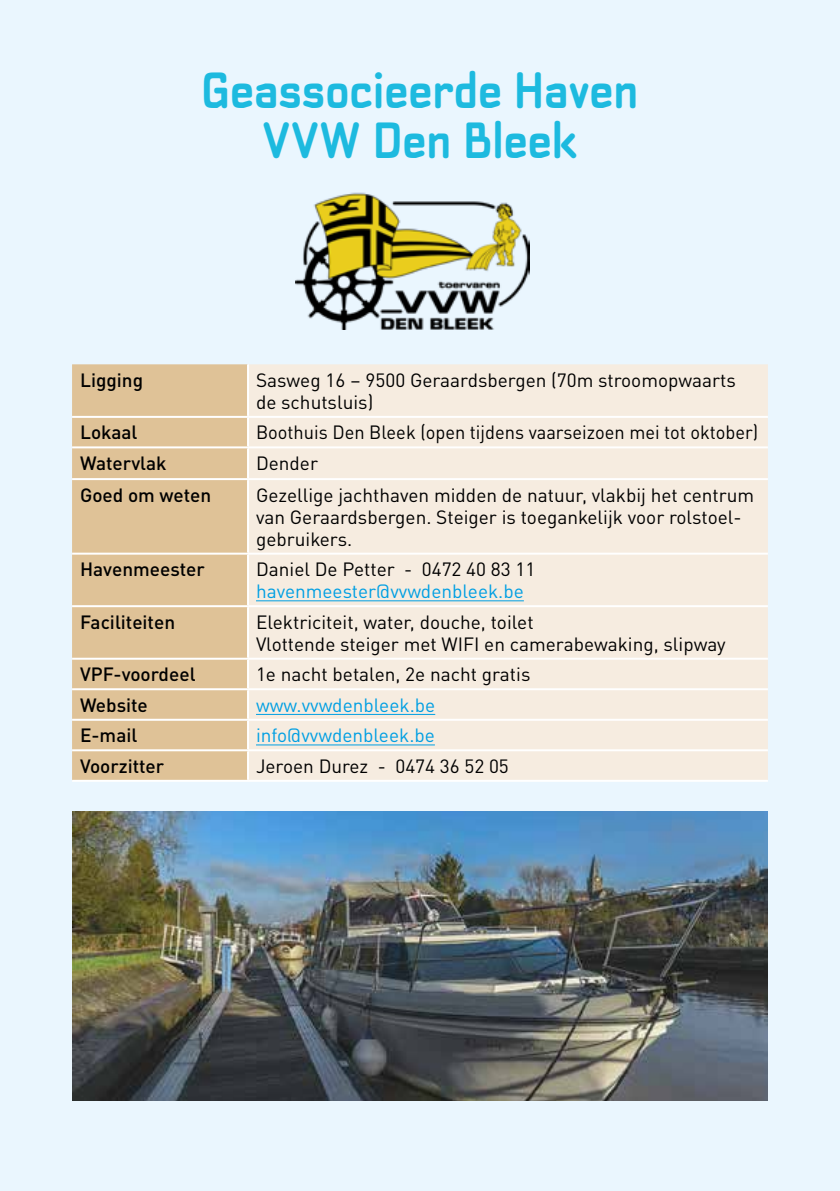
<style>
.page{position:relative;width:840px;height:1191px;background:#fff}
.page>*{position:absolute;margin:0;border:0;box-sizing:border-box;transform-origin:0 0}
.t1{font:700 48px/50px "Transmute Rg";color:#1dbadf;text-align:center}
.t2{font:19px/22px "DIN Pro";color:#000}
.t3{font:500 19px "DIN Pro";color:#000}
.t4{font:19px "DIN Pro";color:#009fe3}
.t5{font:19px "DIN Pro";color:#000;scale:.96 1}
</style>
<div class="page">
<div style="left:0;top:0;width:839px;height:1191px;background:#eaf6fe"></div>
<div style="left:72px;top:364px;width:175px;height:416px;background:#dfc297"></div>
<div style="left:249px;top:364px;width:518px;height:416px;background:#f6ece0"></div>
<hr style="left:247px;top:364px;width:2px;height:52px;background:#fff">
<hr style="left:72px;top:416px;width:176px;height:2px;background:#fff">
<hr style="left:248px;top:416px;width:519px;height:2px;background:#fff">
<hr style="left:247px;top:418px;width:2px;height:28px;background:#fff">
<hr style="left:72px;top:446px;width:176px;height:2px;background:#fff">
<hr style="left:248px;top:446px;width:519px;height:2px;background:#fff">
<hr style="left:247px;top:448px;width:2px;height:30px;background:#fff">
<hr style="left:72px;top:478px;width:176px;height:2px;background:#fff">
<hr style="left:248px;top:478px;width:519px;height:2px;background:#fff">
<hr style="left:247px;top:480px;width:2px;height:72px;background:#fff">
<hr style="left:72px;top:552px;width:176px;height:2px;background:#fff">
<hr style="left:248px;top:552px;width:519px;height:2px;background:#fff">
<hr style="left:247px;top:554px;width:2px;height:51px;background:#fff">
<hr style="left:72px;top:605px;width:176px;height:2px;background:#fff">
<hr style="left:248px;top:605px;width:519px;height:2px;background:#fff">
<hr style="left:247px;top:607px;width:2px;height:50px;background:#fff">
<hr style="left:72px;top:657px;width:176px;height:2px;background:#fff">
<hr style="left:248px;top:657px;width:519px;height:2px;background:#fff">
<hr style="left:247px;top:659px;width:2px;height:29px;background:#fff">
<hr style="left:72px;top:688px;width:176px;height:2px;background:#fff">
<hr style="left:248px;top:688px;width:519px;height:2px;background:#fff">
<hr style="left:247px;top:690px;width:2px;height:29px;background:#fff">
<hr style="left:72px;top:719px;width:176px;height:2px;background:#fff">
<hr style="left:248px;top:719px;width:519px;height:2px;background:#fff">
<hr style="left:247px;top:721px;width:2px;height:28px;background:#fff">
<hr style="left:72px;top:749px;width:176px;height:2px;background:#fff">
<hr style="left:248px;top:749px;width:519px;height:2px;background:#fff">
<hr style="left:247px;top:751px;width:2px;height:29px;background:#fff">
<hr style="left:72px;top:780px;width:176px;height:2px;background:#fff">
<hr style="left:248px;top:780px;width:519px;height:2px;background:#fff">
<hr style="left:256px;top:600px;width:267px;height:1px;background:#009fe3">
<hr style="left:256px;top:714px;width:179px;height:1px;background:#009fe3">
<hr style="left:256px;top:744px;width:178px;height:1px;background:#009fe3">
<img style="left:295px;top:192px;width:234px;height:138px">
<img style="left:72px;top:811px;width:695px;height:289px">
<h1 class="t1" style="left:202px;top:64px;width:437px">Geassocieerde Haven<br>VVW Den Bleek</h1>
<p class="t3" style="left:80px;top:365px;width:65px">Ligging</p>
<p class="t2" style="left:256px;top:368px;width:481px">Sasweg 16 – 9500 Geraardsbergen (70m stroomopwaarts de schutsluis)</p>
<p class="t3" style="left:80px;top:418px;width:59px">Lokaal</p>
<p class="t5" style="left:256px;top:418px;width:524px">Boothuis Den Bleek (open tijdens vaarseizoen mei tot oktober)</p>
<p class="t3" style="left:80px;top:448px;width:88px">Watervlak</p>
<p class="t2" style="left:256px;top:451px;width:63px">Dender</p>
<p class="t3" style="left:80px;top:480px;width:133px">Goed om weten</p>
<p class="t2" style="left:256px;top:482px;width:499px">Gezellige jachthaven midden de natuur, vlakbij het centrum van Geraardsbergen. Steiger is toegankelijk voor rolstoel&shy;gebruikers.</p>
<p class="t3" style="left:80px;top:554px;width:126px">Havenmeester</p>
<p class="t2" style="left:256px;top:557px;width:280px">Daniel De Petter - 0472 40 83 11</p>
<p class="t4" style="left:256px;top:577px;width:269px">havenmeester@vvwdenbleek.be</p>
<p class="t3" style="left:80px;top:607px;width:96px">Faciliteiten</p>
<p class="t2" style="left:256px;top:609px;width:471px">Elektriciteit, water, douche, toilet<br>Vlottende steiger met WIFI en camerabewaking, slipway</p>
<p class="t3" style="left:80px;top:659px;width:117px">VPF-voordeel</p>
<p class="t2" style="left:256px;top:662px;width:276px">1e nacht betalen, 2e nacht gratis</p>
<p class="t3" style="left:80px;top:690px;width:69px">Website</p>
<p class="t4" style="left:256px;top:690px;width:181px">www.vvwdenbleek.be</p>
<p class="t3" style="left:80px;top:720px;width:59px">E-mail</p>
<p class="t4" style="left:256px;top:721px;width:180px">info@vvwdenbleek.be</p>
<p class="t3" style="left:80px;top:751px;width:86px">Voorzitter</p>
<p class="t2" style="left:256px;top:753px;width:254px">Jeroen Durez - 0474 36 52 05</p>
</div>
